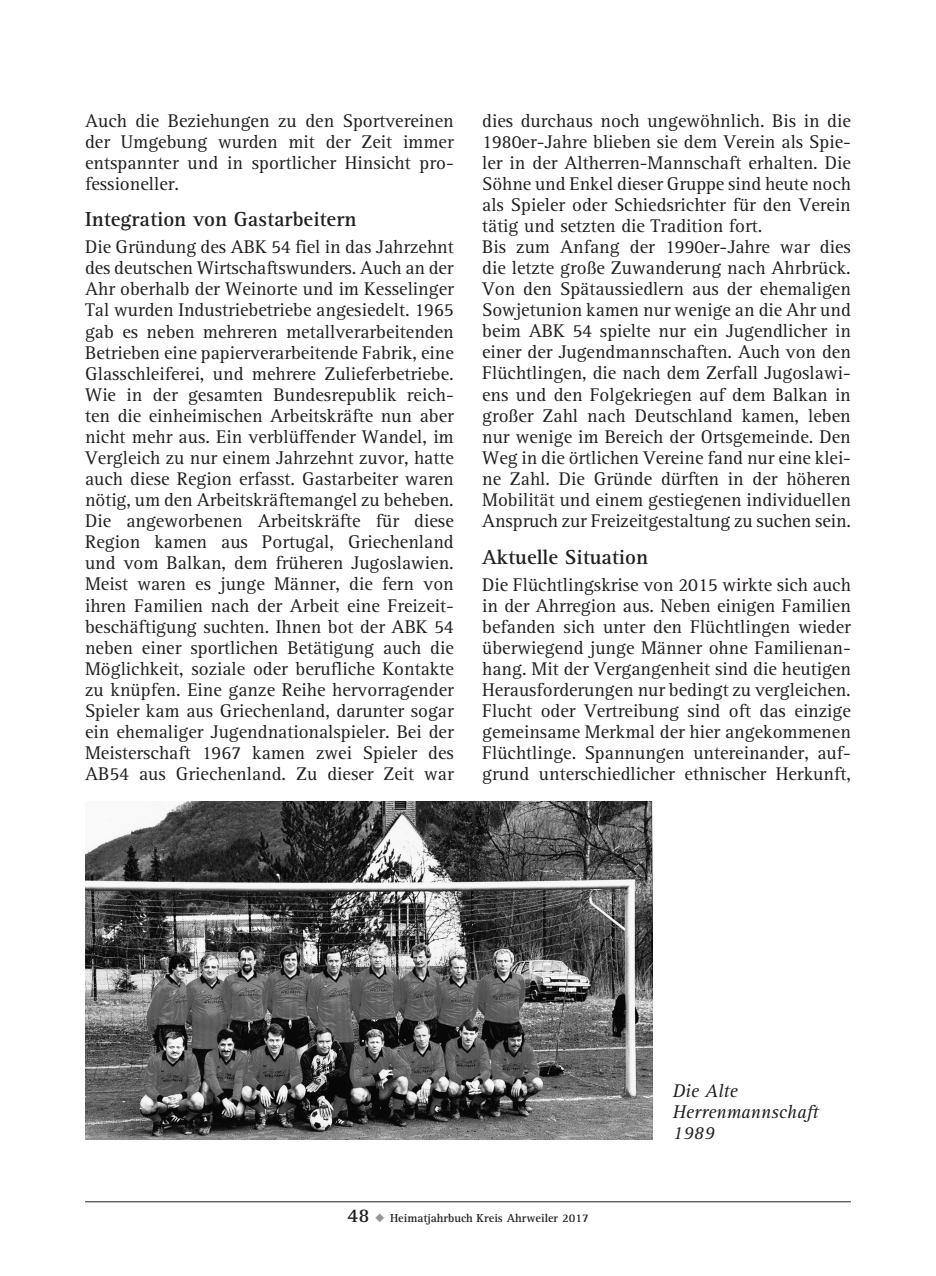
<style>
.page{position:relative;width:936px;height:1276px;background:#fff}
.page>*{position:absolute;margin:0;border:0;box-sizing:border-box;transform-origin:0 0}
.t1{font:700 21px "AT Rotis Serif";color:#231f20}
.t2{font:19px/21px "AT Rotis Serif";color:#231f20;text-align:justify}
.t3{font:italic 19px/21px "AT Rotis Serif";color:#231f20}
.t4{font:700 12px "AT Rotis Serif";color:#231f20}
.s1{font-size:20px}
.s2{color:#939598}
</style>
<div class="page">
<hr style="left:85px;top:1201px;width:765px;height:1px;background:#231f20">
<img style="left:85px;top:802px;width:567px;height:337px">
<p class="t2" style="left:85px;top:111px;width:370px">Auch die Beziehungen zu den Sportvereinen der Umgebung wurden mit der Zeit immer entspannter und in sportlicher Hinsicht pro&shy;fessioneller.</p>
<p class="t1" style="left:85px;top:207px;width:273px">Integration von Gastarbeitern</p>
<p class="t2" style="left:85px;top:237px;width:370px">Die Gründung des ABK 54 fiel in das Jahrzehnt des deutschen Wirtschaftswunders. Auch an der Ahr oberhalb der Weinorte und im Kesselinger Tal wurden Industriebetriebe angesiedelt. 1965 gab es neben mehreren metallverarbeitenden Betrieben eine papierverarbeitende Fabrik, eine Glasschleiferei, und mehrere Zulieferbetriebe.<br>Wie in der gesamten Bundesrepublik reich&shy;ten die einheimischen Arbeitskräfte nun aber nicht mehr aus. Ein verblüffender Wandel, im Vergleich zu nur einem Jahrzehnt zuvor, hatte auch diese Region erfasst. Gastarbeiter waren nötig, um den Arbeitskräftemangel zu beheben.<br>Die angeworbenen Arbeitskräfte für diese Region kamen aus Portugal, Griechenland und vom Balkan, dem früheren Jugoslawien.<br>Meist waren es junge Männer, die fern von ihren Familien nach der Arbeit eine Freizeit&shy;beschäftigung suchten. Ihnen bot der ABK 54 neben einer sportlichen Betätigung auch die Möglichkeit, soziale oder berufliche Kontakte zu knüpfen. Eine ganze Reihe hervorragender Spieler kam aus Griechenland, darunter sogar ein ehemaliger Jugendnationalspieler. Bei der Meisterschaft 1967 kamen zwei Spieler des AB54 aus Griechenland. Zu dieser Zeit war</p>
<p class="t2" style="left:482px;top:110px;width:370px;text-align:left">dies durchaus noch ungewöhnlich. Bis in die 1980er-Jahre blieben sie dem Verein als Spie&shy;ler in der Altherren-Mannschaft erhalten. Die Söhne und Enkel dieser Gruppe sind heute noch als Spieler oder Schiedsrichter für den Verein tätig und setzten die Tradition fort.<br>Bis zum Anfang der 1990er-Jahre war dies die letzte große Zuwanderung nach Ahrbrück.<br>Von den Spätaussiedlern aus der ehemaligen Sowjetunion kamen nur wenige an die Ahr und beim ABK 54 spielte nur ein Jugendlicher in einer der Jugendmannschaften. Auch von den Flüchtlingen, die nach dem Zerfall Jugoslawi&shy;ens und den Folgekriegen auf dem Balkan in großer Zahl nach Deutschland kamen, leben nur wenige im Bereich der Ortsgemeinde. Den Weg in die örtlichen Vereine fand nur eine klei&shy;ne Zahl. Die Gründe dürften in der höheren Mobilität und einem gestiegenen individuellen Anspruch zur Freizeitgestaltung zu suchen sein.</p>
<p class="t1" style="left:482px;top:544px;width:167px">Aktuelle Situation</p>
<p class="t2" style="left:482px;top:574px;width:370px">Die Flüchtlingskrise von 2015 wirkte sich auch in der Ahrregion aus. Neben einigen Familien befanden sich unter den Flüchtlingen wieder überwiegend junge Männer ohne Familienan&shy;hang. Mit der Vergangenheit sind die heutigen Herausforderungen nur bedingt zu vergleichen.<br>Flucht oder Vertreibung sind oft das einzige gemeinsame Merkmal der hier angekommenen Flüchtlinge. Spannungen untereinander, auf&shy;grund unterschiedlicher ethnischer Herkunft,</p>
<p class="t3" style="left:672px;top:1081px;width:148px">Die Alte<br>Herrenmannschaft<br>1989</p>
<p class="t4" style="left:347px;top:1210px;width:243px"><span class="s1">48</span> <span class="s2">◆</span> Heimatjahrbuch Kreis Ahrweiler 2017</p>
</div>
